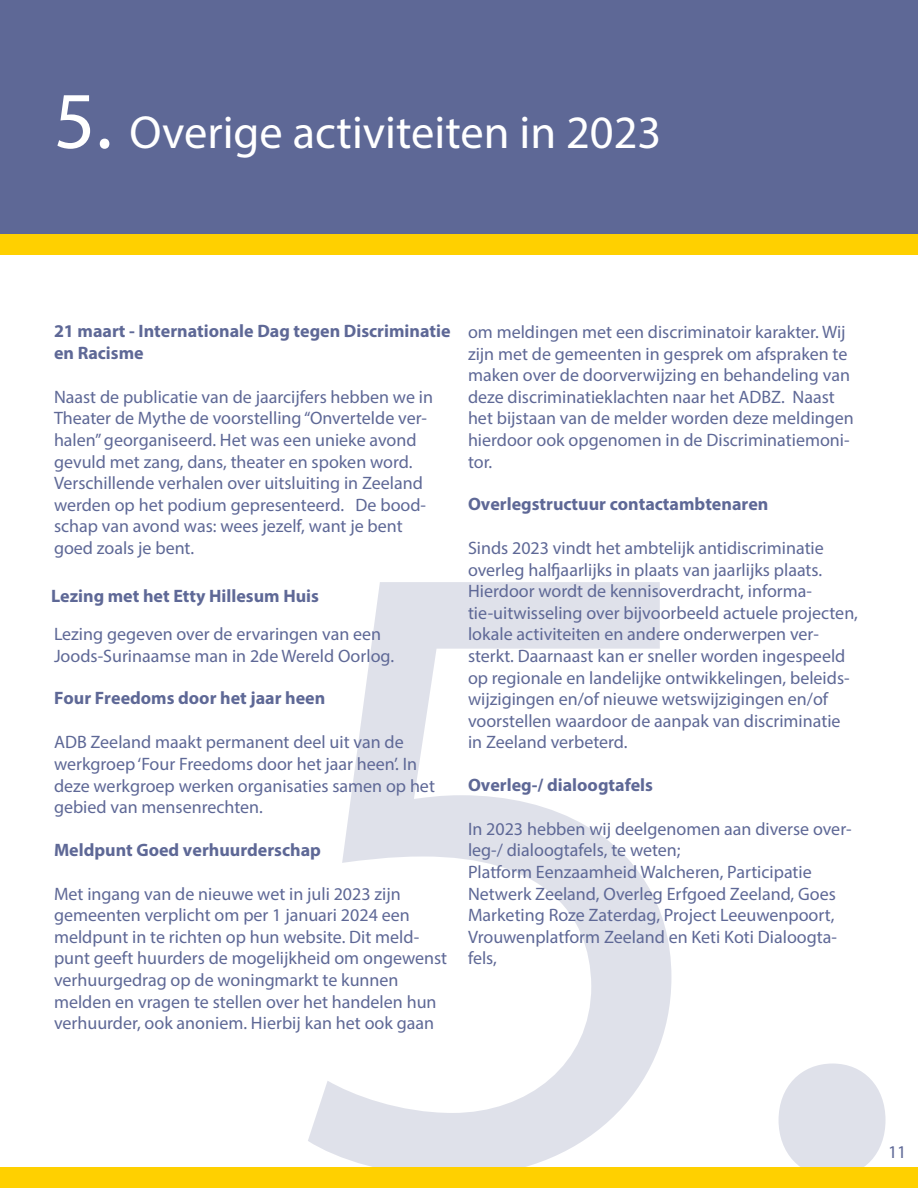
<style>
.page{position:relative;width:918px;height:1188px;background:#fff}
.page>*{position:absolute;margin:0;border:0;box-sizing:border-box;transform-origin:0 0}
.t1{font:900px "Myriad Pro";color:#5e6896}
.t2{font:46.5px "Myriad Pro";color:#fff}
.Alineastijl_2{font:18px/21.6px "Myriad Pro";color:#5e6896}
.Alineastijl_3{font:700 18px/21.6px "Myriad Pro";color:#5e6896}
.Alineastijl_3-2{font:18px "Myriad Pro";color:#5e6896}
.s1{font-size:81px}
</style>
<div class="page">
<div style="left:0;top:0;width:918px;height:255px;background:#ffd000"></div>
<div style="left:0;top:0;width:918px;height:234px;background:#5e6896"></div>
<div style="left:0;top:1167px;width:918px;height:21px;background:#ffd000"></div>
<p class="t2" style="left:54px;top:104px;width:609px"><span class="s1">5.</span> Overige activiteiten in 2023</p>
<p class="Alineastijl_3" style="left:54px;top:320px;width:398px">21 maart - Internationale Dag tegen Discriminatie en Racisme</p>
<p class="Alineastijl_2" style="left:54px;top:386px;width:381px">Naast de publicatie van de jaarcijfers hebben we in Theater de Mythe de voorstelling “Onvertelde ver&shy;halen” georganiseerd. Het was een unieke avond gevuld met zang, dans, theater en spoken word.<br>Verschillende verhalen over uitsluiting in Zeeland werden op het podium gepresenteerd. De bood&shy;schap van avond was: wees jezelf, want je bent goed zoals je bent.</p>
<p class="Alineastijl_3" style="left:51px;top:585px;width:269px">Lezing met het Etty Hillesum Huis</p>
<p class="Alineastijl_2" style="left:54px;top:623px;width:342px">Lezing gegeven over de ervaringen van een<br>Joods-Surinaamse man in 2de Wereld Oorlog.</p>
<p class="Alineastijl_3" style="left:54px;top:687px;width:273px">Four Freedoms door het jaar heen</p>
<p class="Alineastijl_2" style="left:54px;top:731px;width:382px">ADB Zeeland maakt permanent deel uit van de werkgroep ‘Four Freedoms door het jaar heen’. In deze werkgroep werken organisaties samen op het gebied van mensenrechten.</p>
<p class="Alineastijl_3" style="left:54px;top:838px;width:269px">Meldpunt Goed verhuurderschap</p>
<p class="Alineastijl_2" style="left:54px;top:882px;width:395px">Met ingang van de nieuwe wet in juli 2023 zijn gemeenten verplicht om per 1 januari 2024 een meldpunt in te richten op hun website. Dit meld&shy;punt geeft huurders de mogelijkheid om ongewenst verhuurgedrag op de woningmarkt te kunnen melden en vragen te stellen over het handelen hun verhuurder, ook anoniem. Hierbij kan het ook gaan</p>
<p class="Alineastijl_2" style="left:468px;top:321px;width:387px">om meldingen met een discriminatoir karakter. Wij zijn met de gemeenten in gesprek om afspraken te maken over de doorverwijzing en behandeling van deze discriminatieklachten naar het ADBZ. Naast het bijstaan van de melder worden deze meldingen hierdoor ook opgenomen in de Discriminatiemoni&shy;tor.</p>
<p class="Alineastijl_3" style="left:468px;top:493px;width:302px">Overlegstructuur contactambtenaren</p>
<p class="Alineastijl_2" style="left:468px;top:537px;width:392px">Sinds 2023 vindt het ambtelijk antidiscriminatie overleg halfjaarlijks in plaats van jaarlijks plaats.<br>Hierdoor wordt de kennisoverdracht, informa&shy;tie-uitwisseling over bijvoorbeeld actuele projecten, lokale activiteiten en andere onderwerpen ver&shy;sterkt. Daarnaast kan er sneller worden ingespeeld op regionale en landelijke ontwikkelingen, beleids&shy;wijzigingen en/of nieuwe wetswijzigingen en/of voorstellen waardoor de aanpak van discriminatie in Zeeland verbeterd.</p>
<p class="Alineastijl_3" style="left:468px;top:773px;width:187px">Overleg-/ dialoogtafels</p>
<p class="Alineastijl_2" style="left:468px;top:818px;width:385px">In 2023 hebben wij deelgenomen aan diverse over&shy;leg-/ dialoogtafels, te weten;</p>
<p class="Alineastijl_2" style="left:468px;top:861px;width:371px">Platform Eenzaamheid Walcheren, Participatie Netwerk Zeeland, Overleg Erfgoed Zeeland, Goes Marketing Roze Zaterdag, Project Leeuwenpoort, Vrouwenplatform Zeeland en Keti Koti Dialoogta&shy;fels,</p>
<h1 class="t1" style="left:270px;top:310px;width:650px">5.</h1>
<p class="Alineastijl_3-2" style="left:888px;top:1141px;width:20px">11</p>
</div>
